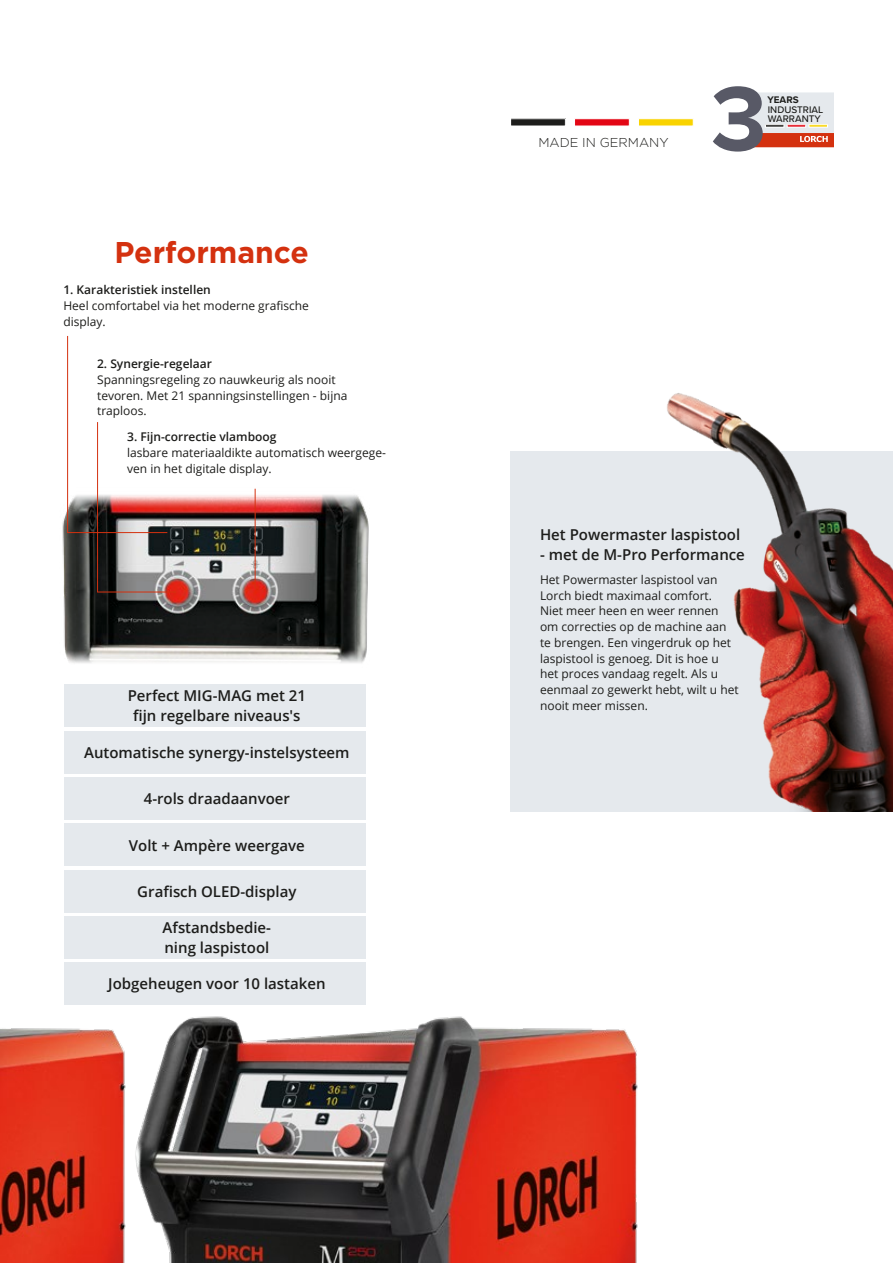
<style>
.page{position:relative;width:893px;height:1263px;background:#fff}
.page>*{position:absolute;margin:0;border:0;box-sizing:border-box;transform-origin:0 0}
.t1{font:700 30px "Gotham";color:#d4310f}
.t2{font:600 15px/19.5px "Open Sans";color:#1d1d1b}
.t3{font:300 12.9px "Gotham";color:#1d1d1b}
.t4{font:12px/15.8px "Open Sans";color:#1d1d1b}
.t5{font:600 12px "Open Sans";color:#1d1d1b}
.t6{font:500 9.9px/8.9px "Proxima Nova";color:#1d1d1b}
.t7{font:700 9.9px "Proxima Nova";color:#1d1d1b}
</style>
<div class="page">
<div style="left:510px;top:451px;width:383px;height:361px;background:#e5e9ed"></div>
<div style="left:64px;top:684px;width:302px;height:43px;background:#e5e9ed"></div>
<div style="left:64px;top:731px;width:302px;height:42px;background:#e5e9ed"></div>
<div style="left:64px;top:777px;width:302px;height:43px;background:#e5e9ed"></div>
<div style="left:64px;top:870px;width:302px;height:42px;background:#e5e9ed"></div>
<div style="left:64px;top:916px;width:302px;height:43px;background:#e5e9ed"></div>
<div style="left:64px;top:962px;width:302px;height:43px;background:#e5e9ed"></div>
<div style="left:64px;top:824px;width:302px;height:42px;background:#e5e9ed"></div>
<img style="left:0;top:1028px;width:81px;height:235px">
<img style="left:62px;top:443px;width:307px;height:220px">
<img style="left:667px;top:393px;width:226px;height:419px">
<div style="left:511px;top:119px;width:54px;height:7px;background:#1d1d1b"></div>
<div style="left:510px;top:118px;width:56px;height:8px;border:1px solid #fff"></div>
<div style="left:574px;top:118px;width:56px;height:8px;background:#e30614;border:1px solid #fff"></div>
<div style="left:638px;top:118px;width:56px;height:8px;background:#f9d300;border:1px solid #fff"></div>
<svg style="left:713px;top:86px;width:120px;height:66px"></svg>
<img style="left:81px;top:1016px;width:557px;height:247px">
<hr style="left:67px;top:336px;width:1px;height:197px;background:#d4310f">
<hr style="left:97px;top:422px;width:1px;height:170px;background:#d4310f">
<hr style="left:98px;top:592px;width:78px;height:1px;background:#d4310f">
<hr style="left:67px;top:532px;width:100px;height:1px;background:#d4310f">
<hr style="left:255px;top:489px;width:1px;height:99px;background:#d4310f">
<h1 class="t1" style="left:114px;top:232px;width:196px">Performance</h1>
<p class="t5" style="left:63px;top:282px;width:149px">1. Karakteristiek instellen</p>
<p class="t4" style="left:63px;top:297px;width:247px">Heel comfortabel via het moderne grafische display.</p>
<p class="t5" style="left:97px;top:356px;width:116px">2. Synergie-regelaar</p>
<p class="t4" style="left:97px;top:371px;width:252px">Spanningsregeling zo nauwkeurig als nooit tevoren. Met 21 spanningsinstellingen - bijna traploos.</p>
<p class="t5" style="left:127px;top:428px;width:151px">3. Fijn-correctie vlamboog</p>
<p class="t4" style="left:127px;top:444px;width:260px">lasbare materiaaldikte automatisch weergege&shy;ven in het digitale display.</p>
<p class="t2" style="left:128px;top:686px;width:180px;text-align:center">Perfect MIG-MAG met 21 fijn regelbare niveaus's</p>
<p class="t2" style="left:84px;top:742px;width:267px">Automatische synergy-instelsysteem</p>
<p class="t2" style="left:144px;top:789px;width:148px">4-rols draadaanvoer</p>
<p class="t2" style="left:129px;top:835px;width:177px">Volt + Ampère weergave</p>
<p class="t2" style="left:137px;top:881px;width:161px">Grafisch OLED-display</p>
<p class="t2" style="left:163px;top:918px;width:110px">Afstandsbedie&shy;ning laspistool</p>
<p class="t2" style="left:108px;top:974px;width:219px">Jobgeheugen voor 10 lastaken</p>
<p class="t3" style="left:538px;top:134px;width:132px">MADE IN GERMANY</p>
<p class="t7" style="left:767px;top:92px;width:33px">YEARS</p>
<p class="t6" style="left:768px;top:105px;width:57px">INDUSTRIAL<br>WARRANTY</p>
<p class="t2" style="left:540px;top:525px;width:202px">Het Powermaster laspistool</p>
<p class="t2" style="left:540px;top:544px;width:206px">- met de M-Pro Performance</p>
<p class="t4" style="left:540px;top:571px;width:200px">Het Powermaster laspistool van<br>Lorch biedt maximaal comfort.<br>Niet meer heen en weer rennen om correcties op de machine aan te brengen. Een vingerdruk op het laspistool is genoeg. Dit is hoe u het proces vandaag regelt. Als u eenmaal zo gewerkt hebt, wilt u het nooit meer missen.</p>
</div>
